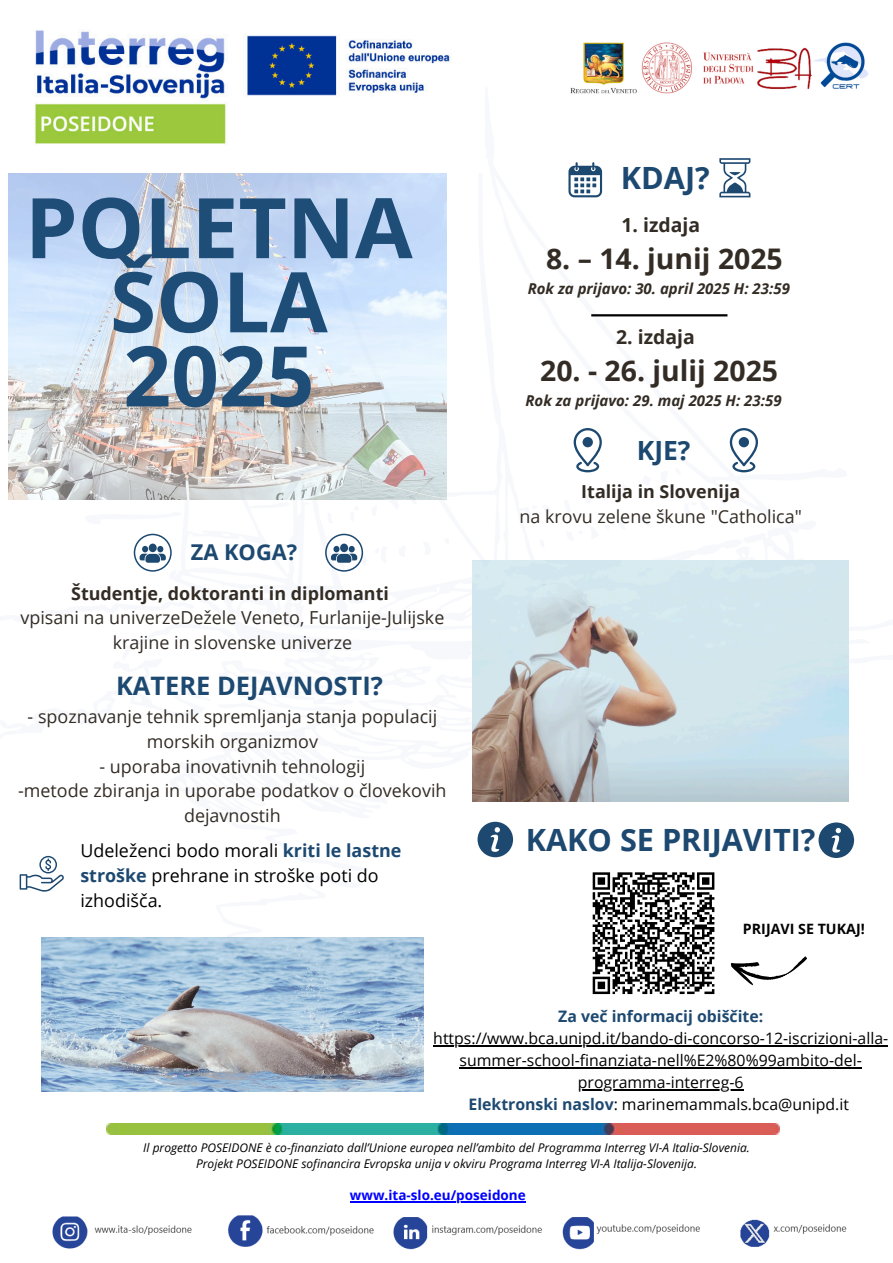
<style>
.page{position:relative;width:893px;height:1263px;background:#fff}
.page>*{position:absolute;margin:0;border:0;box-sizing:border-box;transform-origin:0 0}
.t1{font:700 83.7px/74.1px "Open Sans";color:#1e4d77;text-align:center}
.t2{font:700 30.67px "Open Sans";color:#1d4971}
.t3{font:700 28.42px "Open Sans";color:#332c25}
.t4{font:700 26.4px "Open Sans";color:#1d4971}
.t5{font:700 25.42px "Open Sans";color:#1d4971}
.t6{font:700 21.83px "Open Sans";color:#1d4971}
.t7{font:700 19.42px "Open Sans";color:#332c25}
.t8{font:17.92px/24.8px "Open Sans";color:#332c25;text-align:center}
.t9{font:17.92px/24.8px "Open Sans";color:#000}
.t10{font:15.83px/21.9px "Open Sans";color:#000;text-align:center}
.t11{font:700 15.83px "Open Sans";color:#1d4971}
.t12{font:italic 700 15px "Open Sans";color:#332c25}
.t13{font:700 14.25px "Open Sans";color:#000}
.t14{font:700 13.5px "Open Sans";color:#00f}
.t15{font:italic 12px "Open Sans";color:#000}
.s1{font-weight:700}
.s2{font-weight:700;color:#1d4971}
</style>
<div class="page">
<svg style="left:848px;top:610px;width:1px;height:25px"></svg>
<img style="left:570px;top:42px;width:299px;height:52px">
<img style="left:9px;top:173px;width:437px;height:327px">
<img style="left:473px;top:560px;width:375px;height:241px">
<img style="left:35px;top:30px;width:415px;height:114px">
<img style="left:107px;top:1123px;width:672px;height:12px">
<img style="left:52px;top:1215px;width:795px;height:35px">
<svg style="left:568px;top:162px;width:34px;height:35px"></svg>
<svg style="left:719px;top:158px;width:31px;height:39px"></svg>
<svg style="left:564px;top:428px;width:194px;height:152px"></svg>
<div style="left:738px;top:437px;width:11px;height:10px;background:#1d4971;border-radius:50%"></div>
<svg style="left:20px;top:856px;width:44px;height:36px"></svg>
<svg style="left:477px;top:822px;width:36px;height:35px"></svg>
<svg style="left:134px;top:534px;width:38px;height:38px"></svg>
<svg style="left:325px;top:534px;width:39px;height:38px"></svg>
<hr style="left:591px;top:314px;width:136px;height:2px;background:#000">
<svg style="left:592px;top:872px;width:123px;height:123px"></svg>
<svg style="left:818px;top:822px;width:36px;height:36px"></svg>
<svg style="left:731px;top:956px;width:76px;height:30px"></svg>
<hr style="left:350px;top:1201px;width:176px;height:1px;background:#00f">
<hr style="left:433px;top:1045px;width:455px;height:2px;background:#000">
<hr style="left:459px;top:1067px;width:403px;height:1px;background:#000">
<hr style="left:578px;top:1089px;width:165px;height:1px;background:#000">
<img style="left:42px;top:937px;width:381px;height:154px">
<p class="t1" style="left:25px;top:189px;width:389px">POLETNA<br>ŠOLA<br>2025</p>
<p class="t6" style="left:191px;top:536px;width:108px">ZA KOGA?</p>
<p class="t8" style="left:20px;top:580px;width:425px"><span class="s1">Študentje, doktoranti in diplomanti<br></span>vpisani na univerzeDežele Veneto, Furlanije-Julijske krajine in slovenske univerze</p>
<h4 class="t5" style="left:116px;top:668px;width:268px">KATERE DEJAVNOSTI?</h4>
<h5 class="t8" style="left:28px;top:704px;width:411px">- spoznavanje tehnik spremljanja stanja populacij morskih organizmov</h5>
<h5 class="t8" style="left:18px;top:753px;width:430px">- uporaba inovativnih tehnologij<br>-metode zbiranja in uporabe podatkov o človekovih dejavnostih</h5>
<h6 class="t9" style="left:80px;top:838px;width:322px">Udeleženci bodo morali <span class="s2">kriti le lastne stroške</span> prehrane in stroške poti do izhodišča.</h6>
<p class="t2" style="left:621px;top:157px;width:90px">KDAJ?</p>
<h6 class="t7" style="left:621px;top:211px;width:80px">1. izdaja</h6>
<h6 class="t3" style="left:546px;top:239px;width:238px">8. – 14. junij 2025</h6>
<h6 class="t12" style="left:528px;top:278px;width:264px">Rok za prijavo: 30. april 2025 H: 23:59</h6>
<p class="t7" style="left:616px;top:323px;width:80px">2. izdaja</p>
<p class="t3" style="left:540px;top:350px;width:239px">20. - 26. julij 2025</p>
<p class="t12" style="left:525px;top:390px;width:258px">Rok za prijavo: 29. maj 2025 H: 23:59</p>
<p class="t4" style="left:637px;top:432px;width:55px">KJE?</p>
<p class="t8" style="left:519px;top:479px;width:284px"><span class="s1">Italija in Slovenija<br></span>na krovu zelene škune "Catholica"</p>
<h3 class="t2" style="left:526px;top:819px;width:291px">KAKO SE PRIJAVITI?</h3>
<h5 class="t13" style="left:743px;top:919px;width:123px">PRIJAVI SE TUKAJ!</h5>
<p class="t11" style="left:558px;top:1005px;width:206px">Za več informacij obiščite:</p>
<p class="t10" style="left:433px;top:1027px;width:456px">https://www.bca.unipd.it/bando-di-concorso-12-iscrizioni-alla&shy;summer-school-finanziata-nell%E2%80%99ambito-del-</p>
<h3 class="t10" style="left:468px;top:1071px;width:382px">programma-interreg-6<br><span class="s2">Elektronski naslov</span>: marinemammals.bca@unipd.it</h3>
<h2 class="t15" style="left:143px;top:1139px;width:608px">Il progetto POSEIDONE è co-finanziato dall’Unione europea nell’ambito del Programma Interreg VI-A Italia-Slovenia.</h2>
<p class="t15" style="left:196px;top:1155px;width:502px">Projekt POSEIDONE sofinancira Evropska unija v okviru Programa Interreg VI-A Italija-Slovenija.</p>
<h1 class="t14" style="left:350px;top:1186px;width:177px">www.ita-slo.eu/poseidone</h1>
</div>
